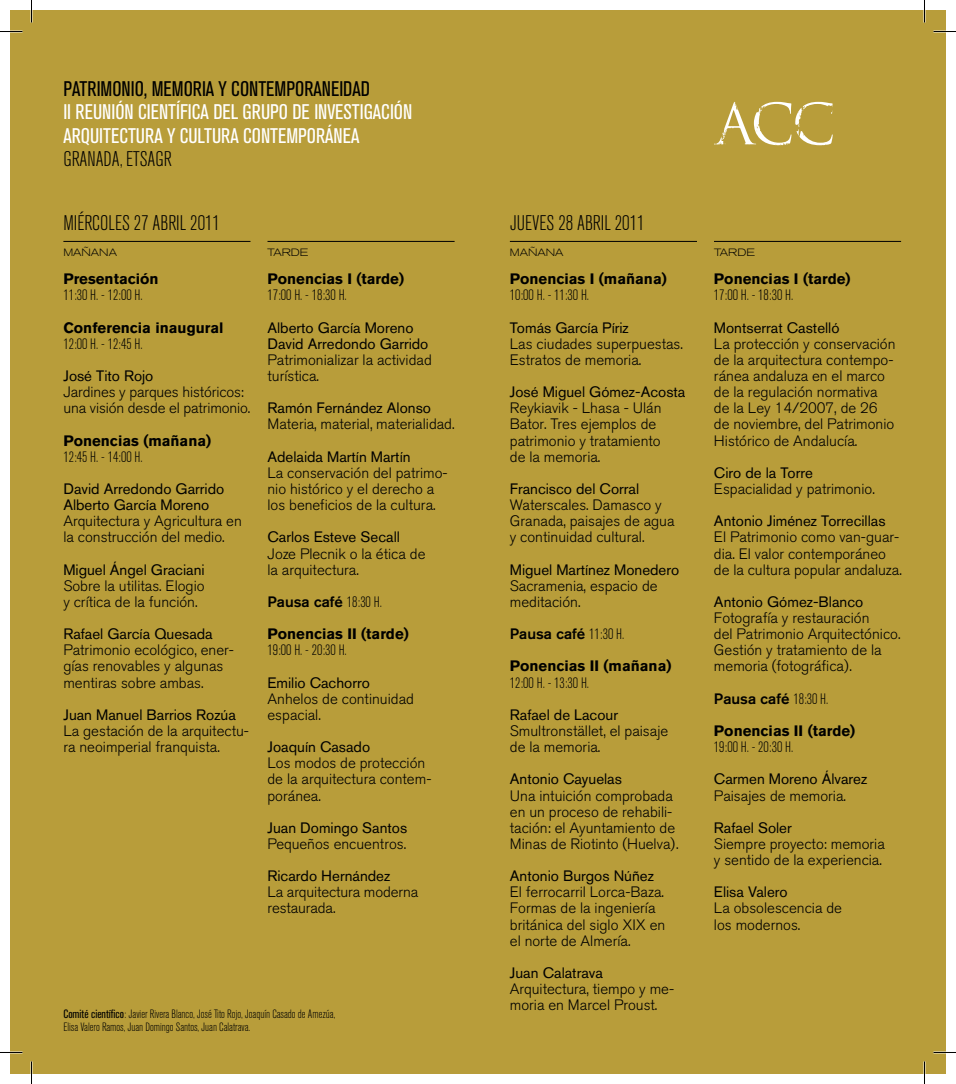
<style>
.page{position:relative;width:956px;height:1084px;background:#fff}
.page>*{position:absolute;margin:0;border:0;box-sizing:border-box;transform-origin:0 0}
.t1{font:condensed 21px/23.2px "Akzidenz Grotesk BQ";color:#fff}
.t2{font:300 condensed 21px "Akzidenz Grotesk BQ";color:#000}
.t3{font:condensed 21px "Akzidenz Grotesk BQ";color:#000}
.t4{font:300 15px/16.2px "Akzidenz Grotesk BQ";color:#000}
.t5{font:15px/16.2px "Akzidenz Grotesk BQ";color:#000}
.t6{font:700 15px/32.2px "Akzidenz Grotesk BQ";color:#000}
.t7{font:300 condensed 15px "Akzidenz Grotesk BQ";color:#000}
.t8{font:300 condensed 12px/13.5px "Akzidenz Grotesk BQ";color:#000}
.t9{font:300 expanded 10.5px "Akzidenz Grotesk BQ";color:#000}
.s1{font-weight:500}
.s2{font-weight:300;font-stretch:condensed}
.s3{font-weight:400}
</style>
<div class="page">
<div style="left:10px;top:10px;width:936px;height:1063px;background:#b89d3a"></div>
<svg style="left:714px;top:102px;width:119px;height:43px"></svg>
<hr style="left:63px;top:241px;width:187px;height:1px;background:#000">
<hr style="left:510px;top:241px;width:187px;height:1px;background:#000">
<hr style="left:267px;top:241px;width:188px;height:1px;background:#000">
<hr style="left:714px;top:241px;width:187px;height:1px;background:#000">
<hr style="left:0;top:1051px;width:22px;height:2px;background:#fff">
<hr style="left:933px;top:1051px;width:23px;height:2px;background:#fff">
<hr style="left:923px;top:0;width:2px;height:23px;background:#fff">
<hr style="left:923px;top:1061px;width:2px;height:22px;background:#fff">
<svg style="left:0;top:31px;width:22px;height:1px"></svg>
<svg style="left:933px;top:31px;width:23px;height:1px"></svg>
<svg style="left:0;top:1052px;width:22px;height:1px"></svg>
<svg style="left:933px;top:1052px;width:23px;height:1px"></svg>
<svg style="left:31px;top:0;width:1px;height:23px"></svg>
<svg style="left:31px;top:1061px;width:1px;height:22px"></svg>
<svg style="left:924px;top:0;width:1px;height:23px"></svg>
<svg style="left:924px;top:1061px;width:1px;height:22px"></svg>
<h1 class="t3" style="left:63px;top:77px;width:308px">PATRIMONIO, MEMORIA Y CONTEMPORANEIDAD</h1>
<h1 class="t1" style="left:63px;top:101px;width:350px">II REUNIÓN CIENTÍFICA DEL GRUPO DE INVESTIGACIÓN<br>ARQUITECTURA Y CULTURA CONTEMPORÁNEA</h1>
<h1 class="t2" style="left:63px;top:147px;width:110px">GRANADA, ETSAGR</h1>
<h1 class="t2" style="left:63px;top:212px;width:158px">MIÉRCOLES 27 ABRIL 2011</h1>
<h1 class="t2" style="left:510px;top:212px;width:136px">JUEVES 28 ABRIL 2011</h1>
<p class="t9" style="left:63px;top:246px;width:55px">MAÑANA</p>
<p class="t9" style="left:267px;top:246px;width:43px">TARDE</p>
<p class="t9" style="left:510px;top:246px;width:55px">MAÑANA</p>
<p class="t9" style="left:714px;top:246px;width:43px">TARDE</p>
<p class="t6" style="left:63px;top:263px;width:97px">Presentación</p>
<p class="t7" style="left:63px;top:287px;width:81px">11:30 H. - 12:00 H.</p>
<p class="t6" style="left:63px;top:311px;width:162px">Conferencia inaugural</p>
<p class="t7" style="left:63px;top:335px;width:81px">12:00 H. - 12:45 H.</p>
<p class="t5" style="left:63px;top:367px;width:92px">José Tito Rojo</p>
<p class="t4" style="left:63px;top:384px;width:189px">Jardines y parques históricos: una visión desde el patrimonio.</p>
<p class="t6" style="left:63px;top:424px;width:149px">Ponencias (mañana)</p>
<p class="t7" style="left:63px;top:448px;width:81px">12:45 H. - 14:00 H.</p>
<p class="t5" style="left:63px;top:480px;width:162px">David Arredondo Garrido<br>Alberto García Moreno</p>
<p class="t4" style="left:63px;top:513px;width:180px">Arquitectura y Agricultura en la construcción del medio.</p>
<p class="t5" style="left:63px;top:561px;width:143px">Miguel Ángel Graciani</p>
<p class="t4" style="left:63px;top:578px;width:143px">Sobre la utilitas. Elogio y crítica de la función.</p>
<p class="t5" style="left:63px;top:625px;width:151px">Rafael García Quesada</p>
<p class="t4" style="left:63px;top:642px;width:172px">Patrimonio ecológico, ener&shy;gías renovables y algunas mentiras sobre ambas.</p>
<p class="t5" style="left:63px;top:706px;width:174px">Juan Manuel Barrios Rozúa</p>
<p class="t4" style="left:63px;top:723px;width:187px">La gestación de la arquitectu&shy;ra neoimperial franquista.</p>
<p class="t6" style="left:267px;top:263px;width:138px">Ponencias I (tarde)</p>
<p class="t7" style="left:267px;top:287px;width:81px">17:00 H. - 18:30 H.</p>
<p class="t5" style="left:267px;top:319px;width:162px">Alberto García Moreno<br>David Arredondo Garrido</p>
<p class="t4" style="left:267px;top:352px;width:166px">Patrimonializar la actividad turística.</p>
<p class="t5" style="left:267px;top:400px;width:165px">Ramón Fernández Alonso</p>
<p class="t4" style="left:267px;top:416px;width:189px">Materia, material, materialidad.</p>
<p class="t5" style="left:267px;top:448px;width:145px">Adelaida Martín Martín</p>
<p class="t4" style="left:267px;top:465px;width:182px">La conservación del patrimo&shy;nio histórico y el derecho a los beneficios de la cultura.</p>
<p class="t5" style="left:267px;top:529px;width:134px">Carlos Esteve Secall</p>
<p class="t4" style="left:267px;top:545px;width:159px">Joze Plecnik o la ética de la arquitectura.</p>
<p class="t6" style="left:267px;top:585px;width:143px"><span class="s1">Pausa café</span> <span class="s2">18:30 H.<br></span>Ponencias II (tarde)</p>
<p class="t7" style="left:267px;top:642px;width:81px">19:00 H. - 20:30 H.</p>
<p class="t5" style="left:267px;top:674px;width:104px">Emilio Cachorro</p>
<p class="t4" style="left:267px;top:690px;width:148px">Anhelos de continuidad espacial.</p>
<p class="t5" style="left:267px;top:738px;width:104px">Joaquín Casado</p>
<p class="t4" style="left:267px;top:755px;width:165px">Los modos de protección de la arquitectura contem&shy;poránea.</p>
<p class="t5" style="left:267px;top:819px;width:141px">Juan Domingo Santos</p>
<p class="t4" style="left:267px;top:836px;width:140px">Pequeños encuentros.</p>
<p class="t5" style="left:267px;top:867px;width:124px">Ricardo Hernández</p>
<p class="t4" style="left:267px;top:884px;width:152px">La arquitectura moderna restaurada.</p>
<p class="t8" style="left:63px;top:1007px;width:274px"><span class="s3">Comité científico</span>: Javier Rivera Blanco, José Tito Rojo, Joaquín Casado de Amezúa,<br>Elisa Valero Ramos, Juan Domingo Santos, Juan Calatrava.</p>
<p class="t6" style="left:510px;top:263px;width:158px">Ponencias I (mañana)</p>
<p class="t7" style="left:510px;top:287px;width:81px">10:00 H. - 11:30 H.</p>
<p class="t5" style="left:510px;top:319px;width:120px">Tomás García Píriz</p>
<p class="t4" style="left:510px;top:336px;width:175px">Las ciudades superpuestas.<br>Estratos de memoria.</p>
<p class="t5" style="left:510px;top:384px;width:177px">José Miguel Gómez-Acosta</p>
<p class="t4" style="left:510px;top:400px;width:153px">Reykiavik - Lhasa - Ulán<br>Bator. Tres ejemplos de patrimonio y tratamiento de la memoria.</p>
<p class="t5" style="left:510px;top:480px;width:131px">Francisco del Corral</p>
<p class="t4" style="left:510px;top:497px;width:166px">Waterscales. Damasco y<br>Granada, paisajes de agua y continuidad cultural.</p>
<p class="t5" style="left:510px;top:561px;width:171px">Miguel Martínez Monedero</p>
<p class="t4" style="left:510px;top:578px;width:149px">Sacramenia, espacio de meditación.</p>
<p class="t6" style="left:510px;top:618px;width:163px"><span class="s1">Pausa café</span> <span class="s2">11:30 H.<br></span>Ponencias II (mañana)</p>
<p class="t7" style="left:510px;top:674px;width:81px">12:00 H. - 13:30 H.</p>
<p class="t5" style="left:510px;top:706px;width:110px">Rafael de Lacour</p>
<p class="t4" style="left:510px;top:723px;width:160px">Smultronstället, el paisaje de la memoria.</p>
<p class="t5" style="left:510px;top:771px;width:114px">Antonio Cayuelas</p>
<p class="t4" style="left:510px;top:787px;width:170px">Una intuición comprobada en un proceso de rehabili&shy;tación: el Ayuntamiento de<br>Minas de Riotinto (Huelva).</p>
<p class="t5" style="left:510px;top:867px;width:146px">Antonio Burgos Núñez</p>
<p class="t4" style="left:510px;top:884px;width:157px">El ferrocarril Lorca-Baza.<br>Formas de la ingeniería británica del siglo XIX en el norte de Almería.</p>
<p class="t5" style="left:510px;top:964px;width:95px">Juan Calatrava</p>
<p class="t4" style="left:510px;top:981px;width:166px">Arquitectura, tiempo y me&shy;moria en Marcel Proust.</p>
<p class="t6" style="left:714px;top:263px;width:138px">Ponencias I (tarde)</p>
<p class="t7" style="left:714px;top:287px;width:81px">17:00 H. - 18:30 H.</p>
<p class="t5" style="left:714px;top:319px;width:127px">Montserrat Castelló</p>
<p class="t4" style="left:714px;top:336px;width:183px">La protección y conservación de la arquitectura contempo&shy;ránea andaluza en el marco de la regulación normativa de la Ley 14/2007, de 26 de noviembre, del Patrimonio<br>Histórico de Andalucía.</p>
<p class="t5" style="left:714px;top:464px;width:100px">Ciro de la Torre</p>
<p class="t4" style="left:714px;top:481px;width:162px">Espacialidad y patrimonio.</p>
<p class="t5" style="left:714px;top:513px;width:173px">Antonio Jiménez Torrecillas</p>
<p class="t4" style="left:714px;top:529px;width:189px">El Patrimonio como van-guar&shy;dia. El valor contemporáneo de la cultura popular andaluza.</p>
<p class="t5" style="left:714px;top:593px;width:151px">Antonio Gómez-Blanco</p>
<p class="t4" style="left:714px;top:610px;width:188px">Fotografía y restauración<br>del Patrimonio Arquitectónico.<br>Gestión y tratamiento de la memoria (fotográfica).</p>
<p class="t6" style="left:714px;top:682px;width:143px"><span class="s1">Pausa café</span> <span class="s2">18:30 H.<br></span>Ponencias II (tarde)</p>
<p class="t7" style="left:714px;top:739px;width:81px">19:00 H. - 20:30 H.</p>
<p class="t5" style="left:714px;top:771px;width:155px">Carmen Moreno Álvarez</p>
<p class="t4" style="left:714px;top:787px;width:134px">Paisajes de memoria.</p>
<p class="t5" style="left:714px;top:819px;width:79px">Rafael Soler</p>
<p class="t4" style="left:714px;top:836px;width:172px">Siempre proyecto: memoria y sentido de la experiencia.</p>
<p class="t5" style="left:714px;top:883px;width:75px">Elisa Valero</p>
<p class="t4" style="left:714px;top:900px;width:130px">La obsolescencia de los modernos.</p>
</div>
